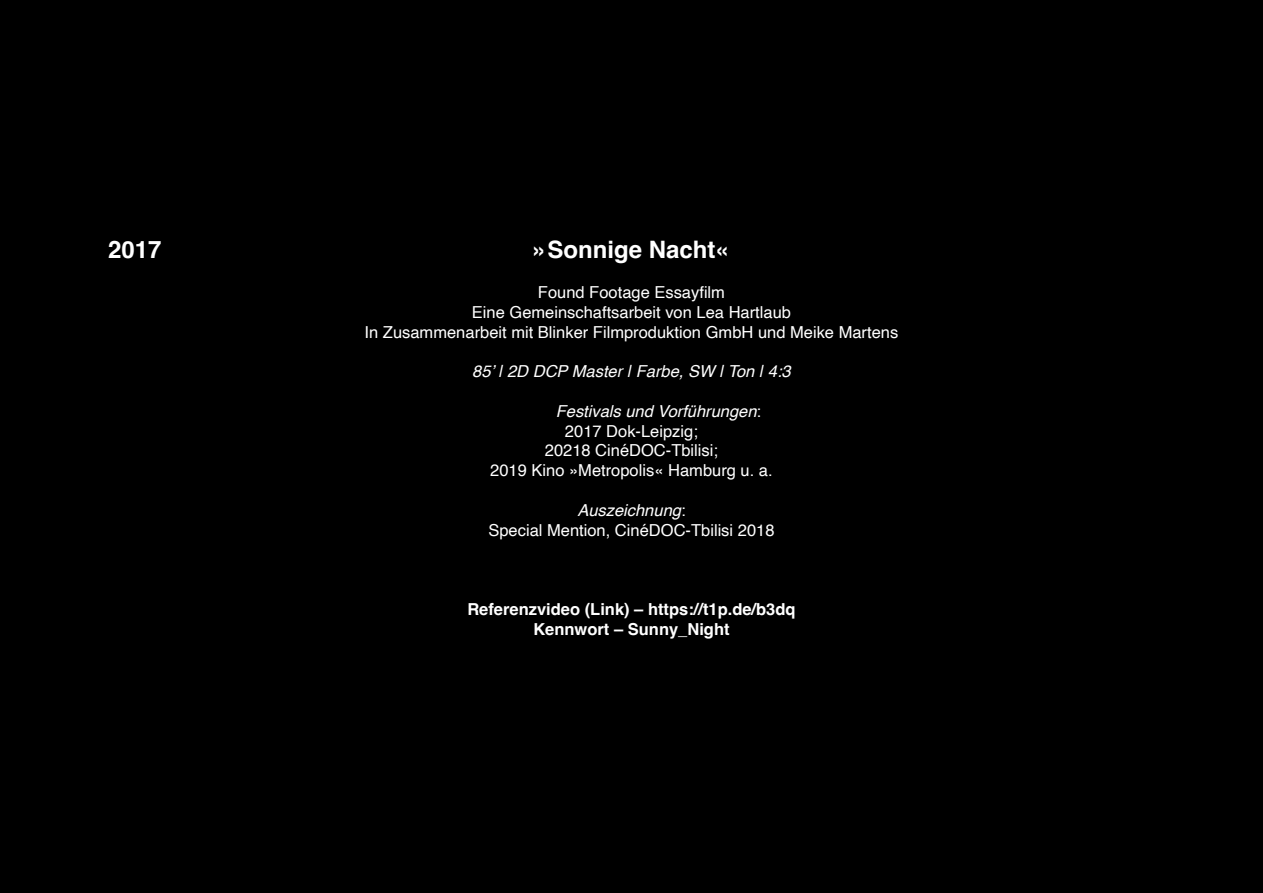
<style>
.page{position:relative;width:1263px;height:893px;background:#000}
.page>*{position:absolute;margin:0;border:0;box-sizing:border-box;transform-origin:0 0}
.Section_Title{font:700 24px "Helvetica";color:#fff}
.Section_Year{font:700 24px "Helvetica";color:#fff}
.Section_Title-2{font:16.5px "Helvetica";color:#fff}
.Section_Description{font:16.5px "Helvetica";color:#fff}
.Section_Description-2{font:italic 16.5px "Helvetica";color:#fff}
.Section_Description-3{font:700 16.5px "Helvetica";color:#fff}
.s1{font-style:normal}
</style>
<div class="page">
<p class="Section_Year" style="left:108px;top:235px;width:55px">2017</p>
<p class="Section_Title" style="left:534px;top:235px;width:196px">»Sonnige Nacht«</p>
<p class="Section_Title-2" style="left:538px;top:280px;width:189px">Found Footage Essayfilm</p>
<p class="Section_Title-2" style="left:472px;top:299px;width:321px">Eine Gemeinschaftsarbeit von Lea Hartlaub</p>
<p class="Section_Title-2" style="left:365px;top:319px;width:535px">In Zusammenarbeit mit Blinker Filmproduktion GmbH und Meike Martens</p>
<p class="Section_Description-2" style="left:472px;top:358px;width:320px">85’ | 2D DCP Master | Farbe, SW | Ton | 4:3</p>
<p class="Section_Description-2" style="left:556px;top:398px;width:207px">Festivals und Vorführungen<span class="s1">:</span></p>
<p class="Section_Description" style="left:565px;top:418px;width:134px">2017 Dok-Leipzig;</p>
<p class="Section_Description" style="left:545px;top:438px;width:175px">20218 CinéDOC-Tbilisi;</p>
<p class="Section_Description" style="left:490px;top:458px;width:284px">2019 Kino »Metropolis« Hamburg u. a.</p>
<p class="Section_Description-2" style="left:577px;top:497px;width:110px">Auszeichnung<span class="s1">:</span></p>
<p class="Section_Description" style="left:488px;top:517px;width:288px">Special Mention, CinéDOC-Tbilisi 2018</p>
<p class="Section_Description-3" style="left:467px;top:599px;width:330px">Referenzvideo (Link) – https://t1p.de/b3dq</p>
<p class="Section_Description-3" style="left:533px;top:619px;width:198px">Kennwort – Sunny_Night</p>
</div>
